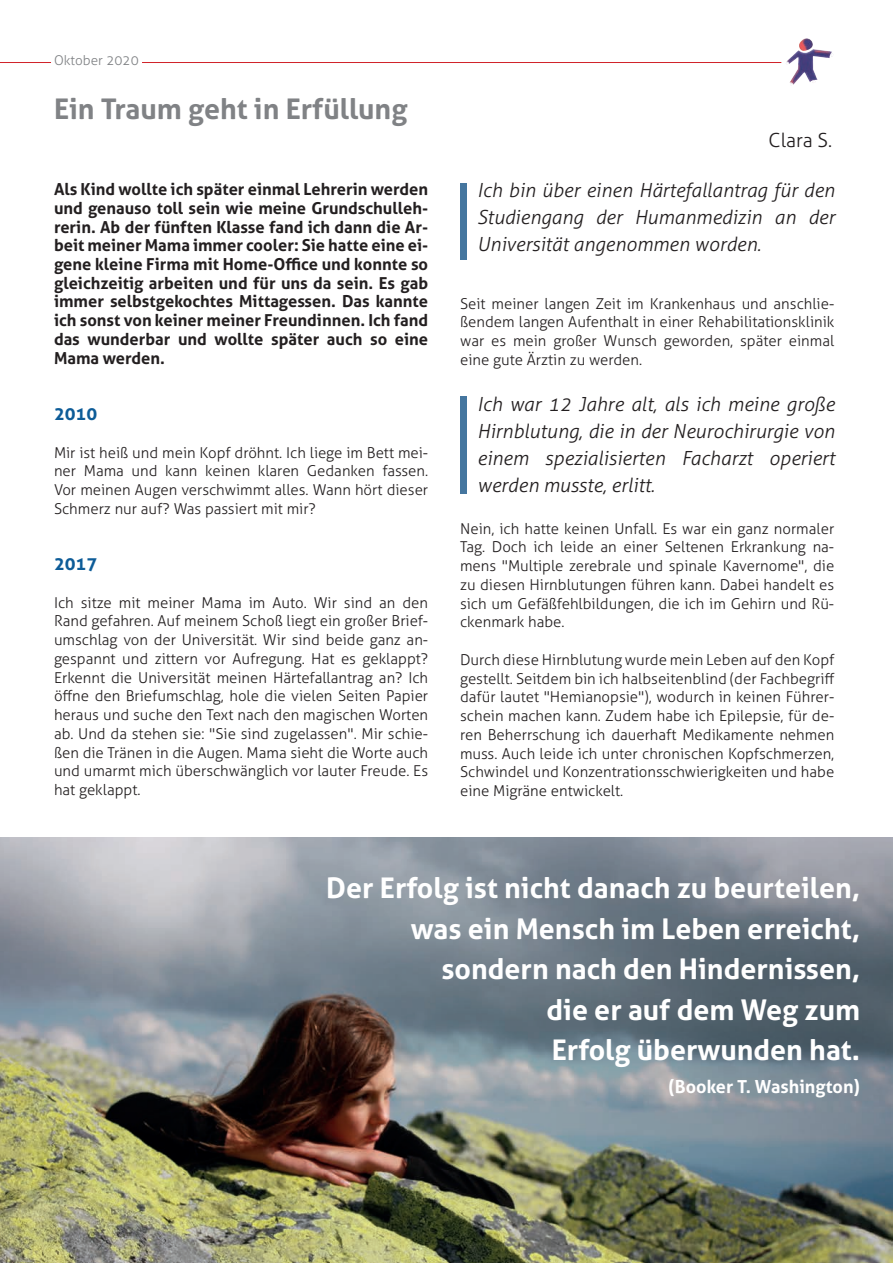
<style>
.page{position:relative;width:893px;height:1263px;background:#fff}
.page>*{position:absolute;margin:0;border:0;box-sizing:border-box;transform-origin:0 0}
.t1{font:700 28.5px/40.5px "Aller";color:#fff;text-align:right}
.t2{font:700 28.5px "Aller";color:#808285}
.t3{font:italic 300 19.5px/27px "Aller";color:#231f20;text-align:justify}
.t4{font:300 19.5px "Aller";color:#231f20}
.t5{font:700 18px "Aller";color:#fff}
.t6{font:700 18px "Aller";color:#0d5c98}
.t7{font:700 16.5px/18.8px "Aller";color:#231f20;text-align:justify}
.t8{font:300 15px/18.8px "Aller";color:#231f20;text-align:justify}
.t9{font:300 13.5px "Aller";color:#808285}
</style>
<div class="page">
<img style="left:0;top:838px;width:892px;height:425px">
<hr style="left:0;top:62px;width:51px;height:1px;background:#d1232a">
<hr style="left:142px;top:62px;width:639px;height:1px;background:#d1232a">
<img style="left:786px;top:38px;width:47px;height:47px">
<div style="left:460px;top:183px;width:7px;height:76px;background:#45769f"></div>
<div style="left:460px;top:396px;width:7px;height:98px;background:#45769f"></div>
<p class="t9" style="left:54px;top:52px;width:86px">Oktober 2020</p>
<h1 class="t2" style="left:54px;top:91px;width:355px">Ein Traum geht in Erfüllung</h1>
<p class="t7" style="left:54px;top:180px;width:376px">Als Kind wollte ich später einmal Lehrerin werden und genauso toll sein wie meine Grundschulleh&shy;rerin. Ab der fünften Klasse fand ich dann die Ar&shy;beit meiner Mama immer cooler: Sie hatte eine ei&shy;gene kleine Firma mit Home-Office und konnte so gleichzeitig arbeiten und für uns da sein. Es gab immer selbstgekochtes Mittagessen. Das kannte ich sonst von keiner meiner Freundinnen. Ich fand das wunderbar und wollte später auch so eine Mama werden.</p>
<p class="t6" style="left:54px;top:402px;width:45px">2010</p>
<p class="t8" style="left:54px;top:443px;width:376px">Mir ist heiß und mein Kopf dröhnt. Ich liege im Bett mei&shy;ner Mama und kann keinen klaren Gedanken fassen.<br>Vor meinen Augen verschwimmt alles. Wann hört dieser Schmerz nur auf? Was passiert mit mir?</p>
<p class="t6" style="left:54px;top:552px;width:45px">2017</p>
<p class="t8" style="left:54px;top:593px;width:376px">Ich sitze mit meiner Mama im Auto. Wir sind an den Rand gefahren. Auf meinem Schoß liegt ein großer Brief&shy;umschlag von der Universität. Wir sind beide ganz an&shy;gespannt und zittern vor Aufregung. Hat es geklappt?<br>Erkennt die Universität meinen Härtefallantrag an? Ich öffne den Briefumschlag, hole die vielen Seiten Papier heraus und suche den Text nach den magischen Worten ab. Und da stehen sie: "Sie sind zugelassen". Mir schie&shy;ßen die Tränen in die Augen. Mama sieht die Worte auch und umarmt mich überschwänglich vor lauter Freude. Es hat geklappt.</p>
<h2 class="t4" style="left:769px;top:129px;width:65px">Clara S.</h2>
<h2 class="t3" style="left:477px;top:177px;width:359px">Ich bin über einen Härtefallantrag für den Studiengang der Humanmedizin an der Universität angenommen worden.</h2>
<p class="t8" style="left:460px;top:294px;width:376px">Seit meiner langen Zeit im Krankenhaus und anschlie&shy;ßendem langen Aufenthalt in einer Rehabilitationsklinik war es mein großer Wunsch geworden, später einmal eine gute Ärztin zu werden.</p>
<h2 class="t3" style="left:477px;top:390px;width:359px">Ich war 12 Jahre alt, als ich meine große Hirnblutung, die in der Neurochirurgie von einem spezialisierten Facharzt operiert werden musste, erlitt.</h2>
<p class="t8" style="left:460px;top:519px;width:376px">Nein, ich hatte keinen Unfall. Es war ein ganz normaler Tag. Doch ich leide an einer Seltenen Erkrankung na&shy;mens "Multiple zerebrale und spinale Kavernome", die zu diesen Hirnblutungen führen kann. Dabei handelt es sich um Gefäßfehlbildungen, die ich im Gehirn und Rü&shy;ckenmark habe.</p>
<p class="t8" style="left:460px;top:650px;width:376px">Durch diese Hirnblutung wurde mein Leben auf den Kopf gestellt. Seitdem bin ich halbseitenblind (der Fachbegriff dafür lautet "Hemianopsie"), wodurch in keinen Führer&shy;schein machen kann. Zudem habe ich Epilepsie, für de&shy;ren Beherrschung ich dauerhaft Medikamente nehmen muss. Auch leide ich unter chronischen Kopfschmerzen, Schwindel und Konzentrationsschwierigkeiten und habe eine Migräne entwickelt.</p>
<h1 class="t1" style="left:326px;top:867px;width:535px">Der Erfolg ist nicht danach zu beurteilen, was ein Mensch im Leben erreicht, sondern nach den Hindernissen,<br>die er auf dem Weg zum<br>Erfolg überwunden hat.</h1>
<p class="t5" style="left:668px;top:1075px;width:193px">(Booker T. Washington)</p>
</div>
